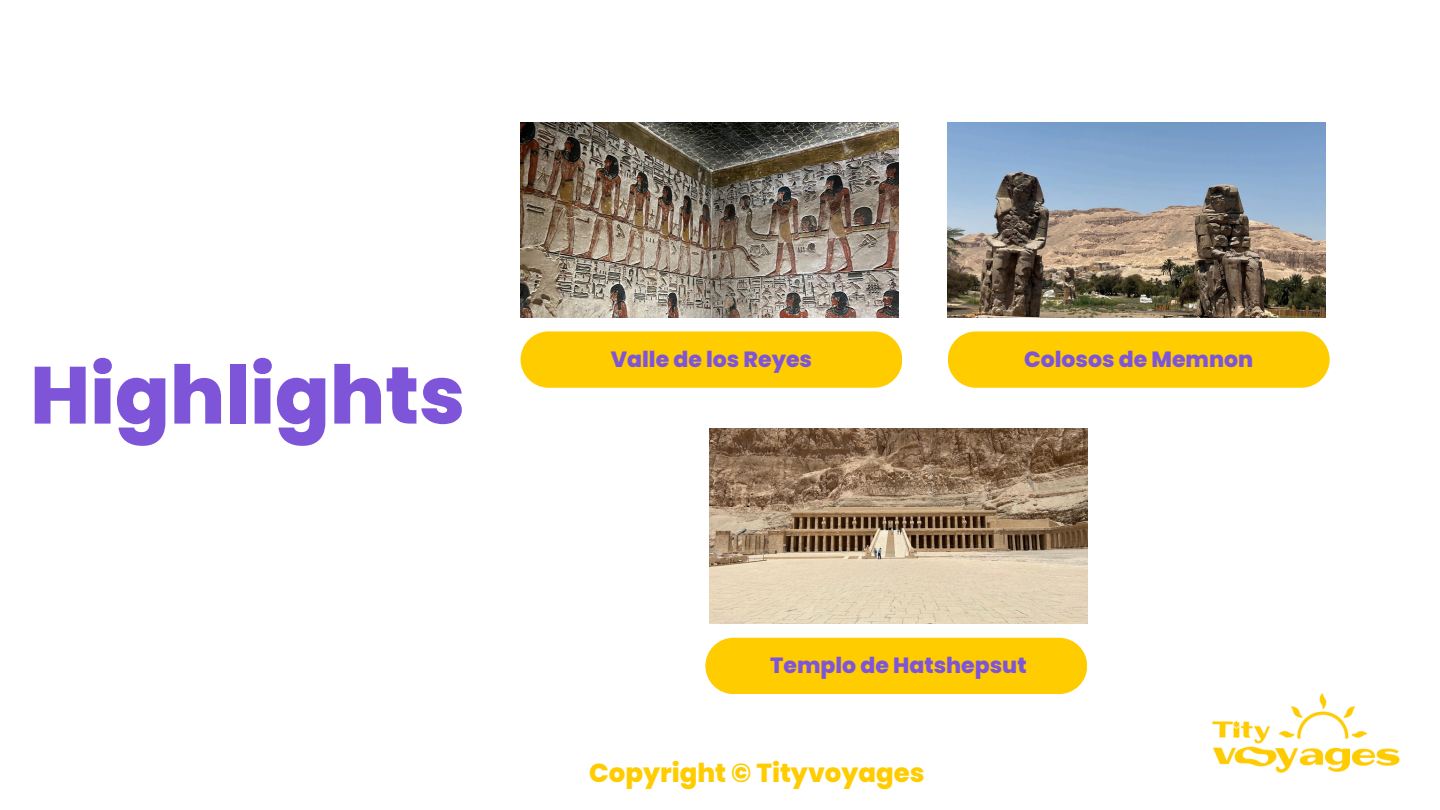
<style>
.page{position:relative;width:1440px;height:810px;background:#fff}
.page>*{position:absolute;margin:0;border:0;box-sizing:border-box;transform-origin:0 0}
.t1{font:800 80.7px "Poppins";color:#7e55d9}
.t2{font:800 26px "Poppins";color:#fc0}
.t3{font:800 22px "Poppins";color:#7e55d9}
</style>
<div class="page">
<img style="left:521px;top:122px;width:378px;height:195px">
<div style="left:521px;top:331px;width:381px;height:57px;background:#fc0;border-radius:28px"></div>
<img style="left:948px;top:122px;width:378px;height:195px">
<div style="left:948px;top:331px;width:382px;height:57px;background:#fc0;border-radius:28px"></div>
<img style="left:1212px;top:693px;width:188px;height:80px">
<img style="left:709px;top:428px;width:378px;height:195px">
<div style="left:705px;top:638px;width:382px;height:56px;background:#fc0;border-radius:28px"></div>
<p class="t1" style="left:30px;top:339px;width:436px">Highlights</p>
<p class="t3" style="left:611px;top:344px;width:203px">Valle de los Reyes</p>
<p class="t3" style="left:1024px;top:344px;width:231px">Colosos de Memnon</p>
<h2 class="t3" style="left:770px;top:650px;width:258px">Templo de Hatshepsut</h2>
<p class="t2" style="left:589px;top:754px;width:337px">Copyright © Tityvoyages</p>
</div>
